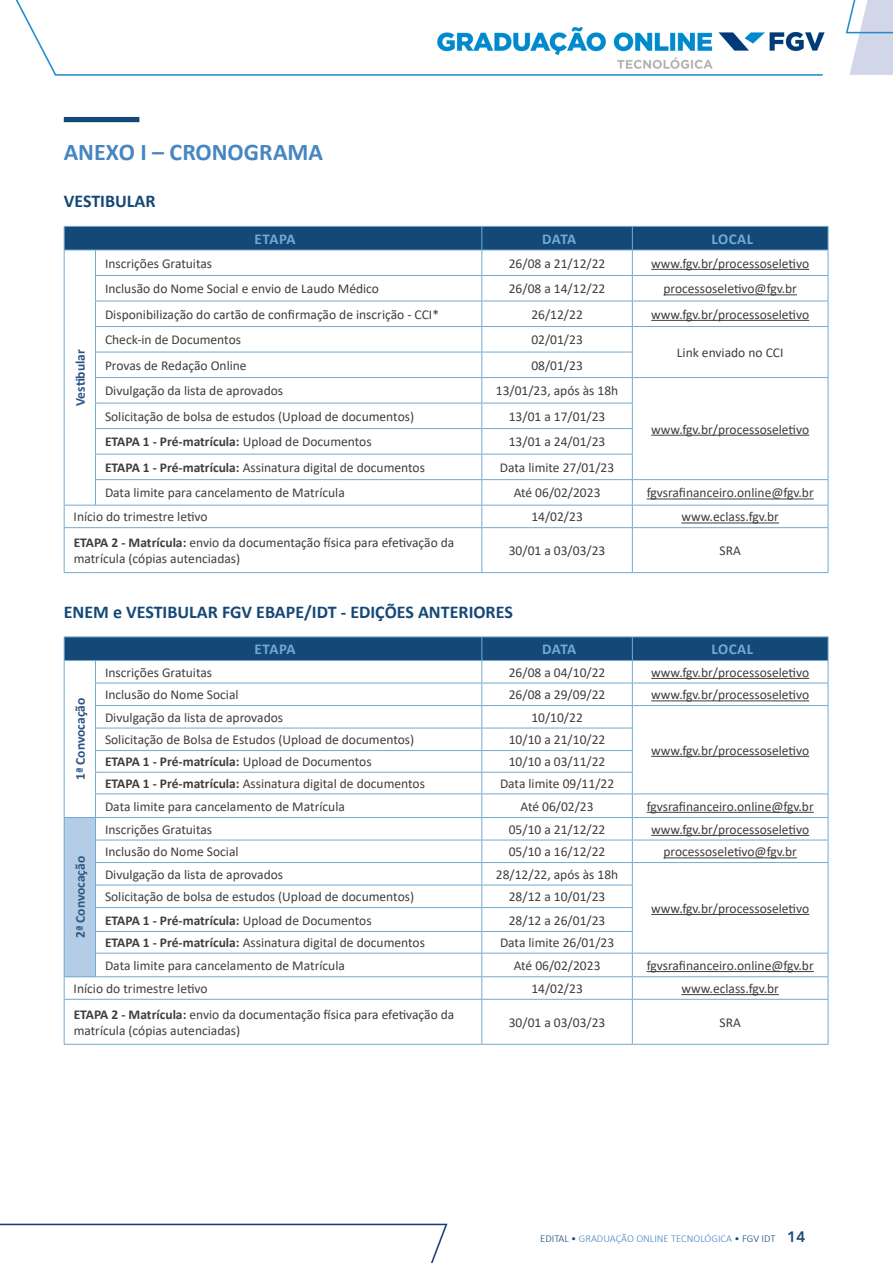
<style>
.page{position:relative;width:893px;height:1263px;background:#fff}
.page>*{position:absolute;margin:0;border:0;box-sizing:border-box;transform-origin:0 0}
.t1{font:700 24px "Calibri";color:#4686c1}
.t2{font:700 18px "Calibri";color:#144977}
.t3{font:700 15px "Calibri";letter-spacing:.02em;color:#71abd0}
.t4{font:13.5px/16.2px "Calibri";color:#3e3e3f}
.t5{font:700 13.5px "Calibri";color:#3e3e3f}
.t6{font:700 13.5px "Calibri";color:#2b5387}
.t7{font:700 13.5px "Calibri";color:#325580}
.t8{font:300 10.5px "Calibri";color:#4686c1}
.s1{font-weight:400}
.s2{font-weight:700}
.s3{color:#144977}
.s4{font-family:"Avenir Next LT Pro";font-weight:600;font-size:15px;color:#144977}
</style>
<div class="page">
<img style="left:0;top:0;width:893px;height:1263px">
<div style="left:64px;top:117px;width:75px;height:5px;background:#144977"></div>
<svg style="left:64px;top:226px;width:765px;height:301px"></svg>
<hr style="left:64px;top:527px;width:32px;height:1px;background:#71abd0">
<hr style="left:64px;top:528px;width:1px;height:44px;background:#71abd0">
<hr style="left:96px;top:527px;width:386px;height:1px;background:#71abd0">
<hr style="left:482px;top:527px;width:150px;height:1px;background:#71abd0">
<hr style="left:481px;top:528px;width:1px;height:44px;background:#71abd0">
<hr style="left:632px;top:527px;width:196px;height:1px;background:#71abd0">
<hr style="left:632px;top:528px;width:1px;height:44px;background:#71abd0">
<hr style="left:828px;top:528px;width:1px;height:44px;background:#71abd0">
<hr style="left:64px;top:572px;width:32px;height:1px;background:#71abd0">
<hr style="left:96px;top:572px;width:386px;height:1px;background:#71abd0">
<hr style="left:482px;top:572px;width:150px;height:1px;background:#71abd0">
<hr style="left:632px;top:572px;width:196px;height:1px;background:#71abd0">
<hr style="left:651px;top:269px;width:158px;height:1px;background:#3e3e3f">
<hr style="left:663px;top:294px;width:134px;height:1px;background:#3e3e3f">
<hr style="left:651px;top:320px;width:158px;height:1px;background:#3e3e3f">
<hr style="left:651px;top:435px;width:158px;height:1px;background:#3e3e3f">
<hr style="left:647px;top:498px;width:167px;height:1px;background:#3e3e3f">
<hr style="left:681px;top:522px;width:98px;height:1px;background:#3e3e3f">
<hr style="left:64px;top:636px;width:32px;height:1px;background:#71abd0">
<hr style="left:96px;top:636px;width:386px;height:1px;background:#71abd0">
<hr style="left:482px;top:636px;width:150px;height:1px;background:#71abd0">
<hr style="left:632px;top:636px;width:196px;height:1px;background:#71abd0">
<svg style="left:64px;top:637px;width:765px;height:362px"></svg>
<hr style="left:64px;top:999px;width:32px;height:1px;background:#71abd0">
<hr style="left:64px;top:1000px;width:1px;height:44px;background:#71abd0">
<hr style="left:96px;top:999px;width:386px;height:1px;background:#71abd0">
<hr style="left:482px;top:999px;width:150px;height:1px;background:#71abd0">
<hr style="left:481px;top:1000px;width:1px;height:44px;background:#71abd0">
<hr style="left:632px;top:999px;width:196px;height:1px;background:#71abd0">
<hr style="left:632px;top:1000px;width:1px;height:44px;background:#71abd0">
<hr style="left:828px;top:1000px;width:1px;height:44px;background:#71abd0">
<hr style="left:64px;top:1044px;width:32px;height:1px;background:#71abd0">
<hr style="left:96px;top:1044px;width:386px;height:1px;background:#71abd0">
<hr style="left:482px;top:1044px;width:150px;height:1px;background:#71abd0">
<hr style="left:632px;top:1044px;width:196px;height:1px;background:#71abd0">
<hr style="left:651px;top:678px;width:158px;height:1px;background:#3e3e3f">
<hr style="left:651px;top:700px;width:158px;height:1px;background:#3e3e3f">
<hr style="left:651px;top:756px;width:158px;height:1px;background:#3e3e3f">
<hr style="left:647px;top:812px;width:167px;height:1px;background:#3e3e3f">
<hr style="left:651px;top:835px;width:158px;height:1px;background:#3e3e3f">
<hr style="left:663px;top:857px;width:134px;height:1px;background:#3e3e3f">
<hr style="left:651px;top:914px;width:158px;height:1px;background:#3e3e3f">
<hr style="left:647px;top:971px;width:167px;height:1px;background:#3e3e3f">
<hr style="left:681px;top:994px;width:98px;height:1px;background:#3e3e3f">
<h1 class="t1" style="left:64px;top:136px;width:261px">ANEXO I – CRONOGRAMA</h1>
<h2 class="t2" style="left:64px;top:189px;width:93px">VESTIBULAR</h2>
<p class="t3" style="left:255px;top:228px;width:43px">ETAPA</p>
<p class="t3" style="left:542px;top:228px;width:36px">DATA</p>
<p class="t3" style="left:711px;top:228px;width:43px">LOCAL</p>
<p class="t4" style="left:105px;top:255px;width:109px">Inscrições Gratuitas</p>
<p class="t4" style="left:509px;top:255px;width:98px">26/08 a 21/12/22</p>
<p class="t4" style="left:651px;top:255px;width:159px">www.fgv.br/processoseletivo</p>
<p class="t4" style="left:105px;top:280px;width:275px">Inclusão do Nome Social e envio de Laudo Médico</p>
<p class="t4" style="left:509px;top:280px;width:98px">26/08 a 14/12/22</p>
<p class="t4" style="left:663px;top:280px;width:135px">processoseletivo@fgv.br</p>
<p class="t4" style="left:105px;top:306px;width:336px">Disponibilização do cartão de confirmação de inscrição - CCI*</p>
<p class="t4" style="left:531px;top:306px;width:53px">26/12/22</p>
<p class="t4" style="left:651px;top:306px;width:159px">www.fgv.br/processoseletivo</p>
<p class="t4" style="left:105px;top:331px;width:138px">Check-in de Documentos</p>
<p class="t4" style="left:531px;top:331px;width:53px">02/01/23</p>
<p class="t4" style="left:677px;top:344px;width:108px">Link enviado no CCI</p>
<p class="t4" style="left:105px;top:357px;width:143px">Provas de Redação Online</p>
<p class="t4" style="left:531px;top:357px;width:53px">08/01/23</p>
<p class="t4" style="left:105px;top:382px;width:180px">Divulgação da lista de aprovados</p>
<p class="t4" style="left:496px;top:382px;width:124px">13/01/23, após às 18h</p>
<p class="t4" style="left:651px;top:421px;width:159px">www.fgv.br/processoseletivo</p>
<p class="t6" style="left:71px;top:406px;width:58px;rotate:-90deg">Vestibular</p>
<p class="t4" style="left:105px;top:408px;width:311px">Solicitação de bolsa de estudos (Upload de documentos)</p>
<p class="t4" style="left:509px;top:408px;width:98px">13/01 a 17/01/23</p>
<p class="t5" style="left:105px;top:432px;width:268px">ETAPA 1 - Pré-matrícula: <span class="s1">Upload de Documentos</span></p>
<p class="t4" style="left:509px;top:433px;width:98px">13/01 a 24/01/23</p>
<p class="t4" style="left:105px;top:459px;width:321px"><span class="s2">ETAPA 1 - Pré-matrícula:</span> Assinatura digital de documentos</p>
<p class="t4" style="left:500px;top:459px;width:116px">Data limite 27/01/23</p>
<p class="t4" style="left:105px;top:484px;width:241px">Data limite para cancelamento de Matrícula</p>
<p class="t4" style="left:514px;top:484px;width:88px">Até 06/02/2023</p>
<p class="t4" style="left:647px;top:484px;width:169px">fgvsrafinanceiro.online@fgv.br</p>
<p class="t4" style="left:74px;top:508px;width:135px">Início do trimestre letivo</p>
<p class="t4" style="left:531px;top:508px;width:53px">14/02/23</p>
<p class="t4" style="left:681px;top:508px;width:99px">www.eclass.fgv.br</p>
<p class="t4" style="left:74px;top:534px;width:382px"><span class="s2">ETAPA 2 - Matrícula:</span> envio da documentação física para efetivação da matrícula (cópias autenciadas)</p>
<p class="t4" style="left:509px;top:542px;width:98px">30/01 a 03/03/23</p>
<p class="t4" style="left:719px;top:542px;width:23px">SRA</p>
<h2 class="t2" style="left:64px;top:599px;width:451px">ENEM e VESTIBULAR FGV EBAPE/IDT - EDIÇÕES ANTERIORES</h2>
<p class="t3" style="left:255px;top:639px;width:43px">ETAPA</p>
<p class="t3" style="left:542px;top:639px;width:36px">DATA</p>
<p class="t3" style="left:711px;top:639px;width:43px">LOCAL</p>
<p class="t6" style="left:71px;top:780px;width:84px;rotate:-90deg">1ª Convocação</p>
<p class="t4" style="left:105px;top:664px;width:109px">Inscrições Gratuitas</p>
<p class="t4" style="left:509px;top:664px;width:98px">26/08 a 04/10/22</p>
<p class="t4" style="left:651px;top:664px;width:159px">www.fgv.br/processoseletivo</p>
<p class="t4" style="left:105px;top:686px;width:135px">Inclusão do Nome Social</p>
<p class="t4" style="left:509px;top:686px;width:98px">26/08 a 29/09/22</p>
<p class="t4" style="left:651px;top:686px;width:159px">www.fgv.br/processoseletivo</p>
<p class="t4" style="left:105px;top:709px;width:180px">Divulgação da lista de aprovados</p>
<p class="t4" style="left:531px;top:709px;width:53px">10/10/22</p>
<p class="t4" style="left:651px;top:742px;width:159px">www.fgv.br/processoseletivo</p>
<p class="t4" style="left:105px;top:731px;width:311px">Solicitação de Bolsa de Estudos (Upload de documentos)</p>
<p class="t4" style="left:509px;top:731px;width:98px">10/10 a 21/10/22</p>
<p class="t5" style="left:105px;top:752px;width:268px">ETAPA 1 - Pré-matrícula: <span class="s1">Upload de Documentos</span></p>
<p class="t4" style="left:509px;top:753px;width:98px">10/10 a 03/11/22</p>
<p class="t4" style="left:105px;top:775px;width:321px"><span class="s2">ETAPA 1 - Pré-matrícula:</span> Assinatura digital de documentos</p>
<p class="t4" style="left:500px;top:775px;width:116px">Data limite 09/11/22</p>
<p class="t4" style="left:105px;top:798px;width:241px">Data limite para cancelamento de Matrícula</p>
<p class="t4" style="left:521px;top:798px;width:75px">Até 06/02/23</p>
<p class="t4" style="left:647px;top:798px;width:169px">fgvsrafinanceiro.online@fgv.br</p>
<p class="t4" style="left:105px;top:821px;width:109px">Inscrições Gratuitas</p>
<p class="t4" style="left:509px;top:821px;width:98px">05/10 a 21/12/22</p>
<p class="t4" style="left:651px;top:821px;width:159px">www.fgv.br/processoseletivo</p>
<p class="t4" style="left:105px;top:843px;width:135px">Inclusão do Nome Social</p>
<p class="t4" style="left:509px;top:843px;width:98px">05/10 a 16/12/22</p>
<p class="t4" style="left:663px;top:843px;width:135px">processoseletivo@fgv.br</p>
<p class="t4" style="left:105px;top:866px;width:180px">Divulgação da lista de aprovados</p>
<p class="t4" style="left:496px;top:866px;width:124px">28/12/22, após às 18h</p>
<p class="t4" style="left:651px;top:900px;width:159px">www.fgv.br/processoseletivo</p>
<p class="t7" style="left:71px;top:938px;width:84px;rotate:-90deg">2ª Convocação</p>
<p class="t4" style="left:105px;top:888px;width:311px">Solicitação de bolsa de estudos (Upload de documentos)</p>
<p class="t4" style="left:509px;top:888px;width:98px">28/12 a 10/01/23</p>
<p class="t5" style="left:105px;top:910px;width:268px">ETAPA 1 - Pré-matrícula: <span class="s1">Upload de Documentos</span></p>
<p class="t4" style="left:509px;top:912px;width:98px">28/12 a 26/01/23</p>
<p class="t4" style="left:105px;top:934px;width:321px"><span class="s2">ETAPA 1 - Pré-matrícula:</span> Assinatura digital de documentos</p>
<p class="t4" style="left:500px;top:934px;width:116px">Data limite 26/01/23</p>
<p class="t4" style="left:105px;top:957px;width:241px">Data limite para cancelamento de Matrícula</p>
<p class="t4" style="left:514px;top:957px;width:88px">Até 06/02/2023</p>
<p class="t4" style="left:647px;top:957px;width:169px">fgvsrafinanceiro.online@fgv.br</p>
<p class="t4" style="left:74px;top:980px;width:135px">Início do trimestre letivo</p>
<p class="t4" style="left:531px;top:980px;width:53px">14/02/23</p>
<p class="t4" style="left:681px;top:980px;width:99px">www.eclass.fgv.br</p>
<p class="t4" style="left:74px;top:1006px;width:382px"><span class="s2">ETAPA 2 - Matrícula:</span> envio da documentação física para efetivação da matrícula (cópias autenciadas)</p>
<p class="t4" style="left:509px;top:1014px;width:98px">30/01 a 03/03/23</p>
<p class="t4" style="left:719px;top:1014px;width:23px">SRA</p>
<p class="t8" style="left:540px;top:1232px;width:267px"><span class="s3">EDITAL •</span> GRADUAÇÃO ONLINE TECNOLÓGICA <span class="s3">• FGV IDT</span> <span class="s4">14</span></p>
</div>
